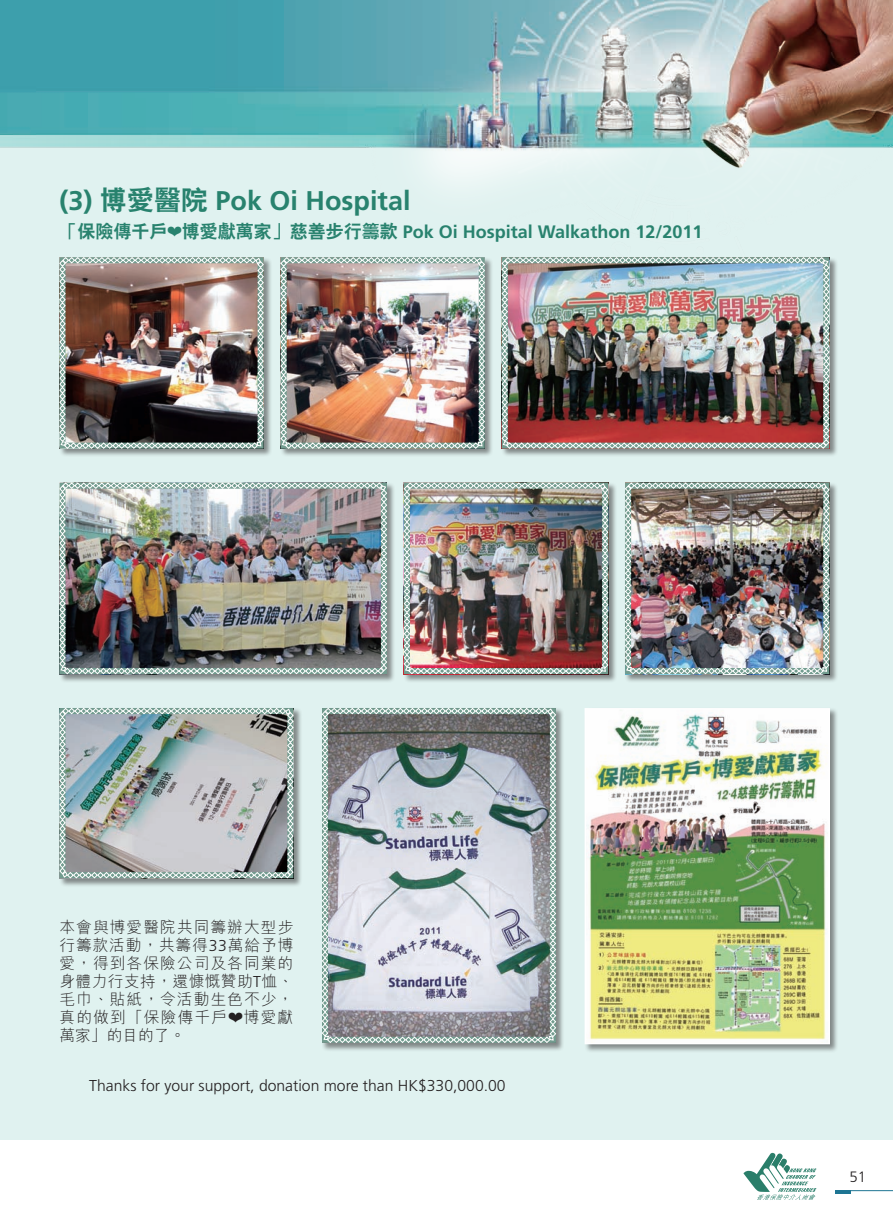
<style>
.page{position:relative;width:893px;height:1212px;background:#fff}
.page>*{position:absolute;margin:0;border:0;box-sizing:border-box;transform-origin:0 0}
.t1{font:700 27px "Frutiger";color:#28826e}
.t2{font:700 18px "Frutiger";color:#28826e}
.t3{font:300 15.75px/18px "M Hei HK";letter-spacing:.065em;color:#231f20;text-align:justify}
.t4{font:300 15.75px "Frutiger";color:#231f20}
.t5{font:300 15px "Frutiger";color:#231f20}
.s1{font-family:"C Hei 2 HK";font-weight:800}
.s2{font-family:"Frutiger"}
</style>
<div class="page">
<hr style="left:835px;top:1190px;width:58px;height:1px;background:#1e7593">
<hr style="left:835px;top:1190px;width:16px;height:4px;background:#1e7593">
<svg style="left:743px;top:1153px;width:73px;height:47px"></svg>
<div style="left:0;top:99px;width:893px;height:1040px;background:#e0f2f0"></div>
<img style="left:0;top:0;width:893px;height:185px">
<div style="left:403px;top:482px;width:220px;height:207px;background:#231f20;opacity:.5"></div>
<img style="left:404px;top:482px;width:204px;height:192px">
<div style="left:59px;top:482px;width:342px;height:207px;background:#231f20;opacity:.5"></div>
<img style="left:59px;top:482px;width:328px;height:192px">
<div style="left:625px;top:482px;width:219px;height:207px;background:#231f20;opacity:.5"></div>
<img style="left:625px;top:482px;width:204px;height:192px">
<div style="left:501px;top:257px;width:343px;height:207px;background:#231f20;opacity:.5"></div>
<img style="left:501px;top:257px;width:328px;height:192px">
<div style="left:280px;top:257px;width:219px;height:207px;background:#231f20;opacity:.5"></div>
<img style="left:280px;top:257px;width:205px;height:192px">
<div style="left:59px;top:257px;width:219px;height:207px;background:#231f20;opacity:.5"></div>
<img style="left:59px;top:257px;width:205px;height:192px">
<div style="left:584px;top:707px;width:260px;height:352px;background:#231f20;opacity:.5"></div>
<img style="left:587px;top:711px;width:240px;height:330px">
<div style="left:584px;top:708px;width:246px;height:336px;border:2px solid #fff"></div>
<div style="left:59px;top:707px;width:249px;height:186px;background:#231f20;opacity:.5"></div>
<img style="left:59px;top:708px;width:235px;height:170px">
<div style="left:322px;top:707px;width:248px;height:351px;background:#231f20;opacity:.5"></div>
<img style="left:322px;top:708px;width:234px;height:335px">
<h1 class="t1" style="left:59px;top:184px;width:353px">(3) <span class="s1">博愛醫院</span> Pok Oi Hospital</h1>
<p class="t2" style="left:59px;top:221px;width:644px"><span class="s1">「保險傳千戶</span>❤<span class="s1">博愛獻萬家」慈善步行籌款</span> Pok Oi Hospital Walkathon 12/2011</p>
<p class="t3" style="left:59px;top:917px;width:235px">本會與博愛醫院共同籌辦大型步行籌款活動，共籌得<span class="s2">33</span>萬給予博愛，得到各保險公司及各同業的身體力行支持，還慷慨贊助<span class="s2">T</span>恤、毛巾、貼紙，令活動生色不少，真的做到「保險傳千戶❤博愛獻萬家」的目的了。</p>
<p class="t4" style="left:89px;top:1077px;width:418px">Thanks for your support, donation more than HK$330,000.00</p>
<p class="t5" style="left:849px;top:1168px;width:18px">51</p>
</div>
